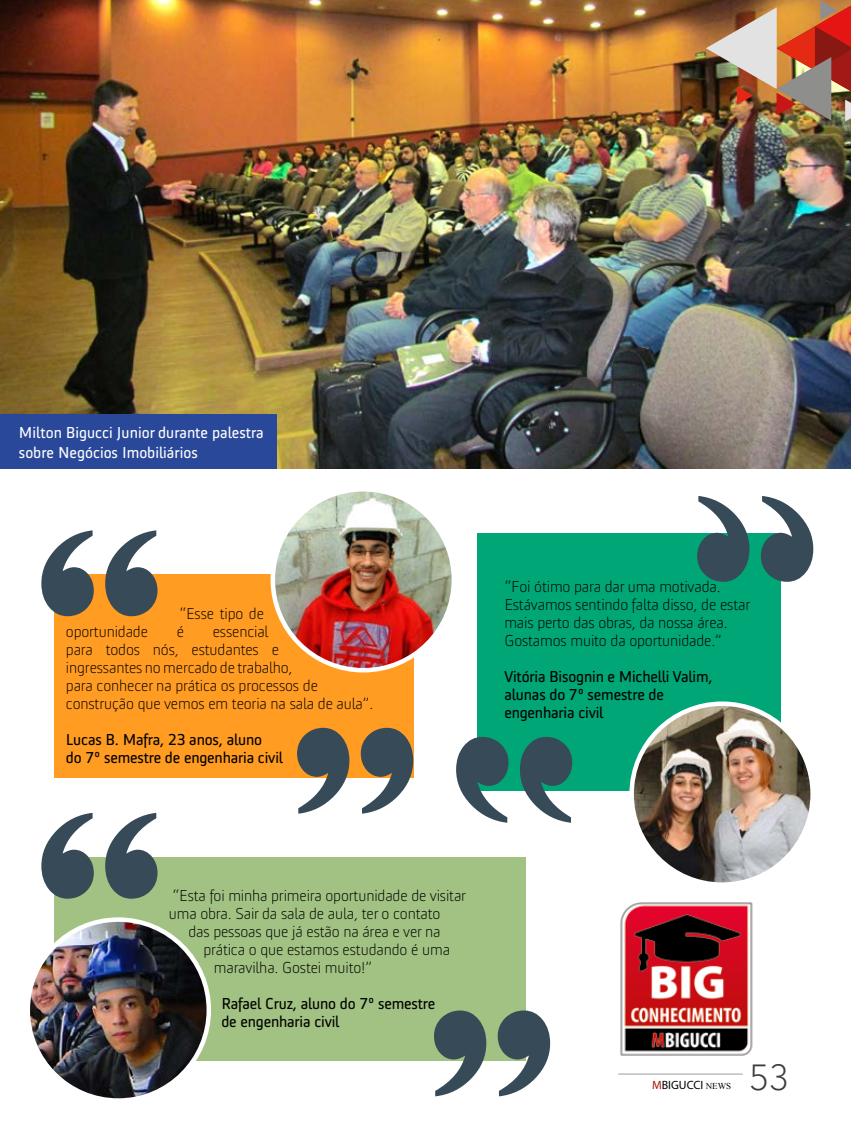
<style>
.page{position:relative;width:851px;height:1127px;background:#fff}
.page>*{position:absolute;margin:0;border:0;box-sizing:border-box;transform-origin:0 0}
.t1{font:300 36px "Avenir Next LT Pro";color:#3c3c3b}
.t2{font:300 16.5px/18px "Rhodia";letter-spacing:-.01em;color:#000}
.t3{font:16.5px/18px "Rhodia";letter-spacing:-.01em;color:#000}
.t4{font:16.5px/19.8px "Rhodia";color:#fff}
.t5{font:12px "Myriad Pro";color:#000}
.s1{color:#ae0f0a}
.s2{font-family:"Times New Roman";font-size:9px}
</style>
<div class="page">
<img style="left:0;top:0;width:850px;height:468px">
<div style="left:0;top:414px;width:276px;height:54px;background:#2a4899"></div>
<div style="left:54px;top:574px;width:359px;height:204px;background:#ff9c21"></div>
<svg style="left:41px;top:530px;width:116px;height:86px"></svg>
<svg style="left:297px;top:728px;width:116px;height:86px"></svg>
<div style="left:54px;top:857px;width:471px;height:203px;background:#a1c282"></div>
<svg style="left:41px;top:813px;width:116px;height:86px"></svg>
<svg style="left:434px;top:1010px;width:116px;height:86px"></svg>
<div style="left:477px;top:534px;width:303px;height:257px;background:#00a675"></div>
<svg style="left:697px;top:496px;width:116px;height:86px"></svg>
<svg style="left:456px;top:737px;width:116px;height:86px"></svg>
<img style="left:273px;top:489px;width:181px;height:181px;border-radius:90px">
<div style="left:270px;top:487px;width:186px;height:185px;border:4px solid #fff;border-radius:50%"></div>
<img style="left:28px;top:919px;width:181px;height:181px;border-radius:90px">
<div style="left:26px;top:917px;width:185px;height:186px;border:4px solid #fff;border-radius:50%"></div>
<img style="left:631px;top:704px;width:181px;height:180px;border-radius:90px">
<div style="left:629px;top:701px;width:185px;height:186px;border:4px solid #fff;border-radius:50%"></div>
<img style="left:620px;top:886px;width:133px;height:170px">
<hr style="left:618px;top:1074px;width:124px;height:1px;background:#9d9d9c">
<img style="left:705px;top:0;width:145px;height:121px">
<p class="t4" style="left:19px;top:422px;width:246px">Milton Bigucci Junior durante palestra sobre Negócios Imobiliários</p>
<p class="t2" style="left:179px;top:604px;width:86px">“Esse tipo de</p>
<p class="t2" style="left:66px;top:622px;width:309px;text-indent:147px">essencial<br>para todos nós, estudantes e<br>ingressantes no mercado de trabalho,<br>para conhecer na prática os processos de construção que vemos em teoria na sala de aula”.</p>
<p class="t3" style="left:66px;top:730px;width:219px">Lucas B. Mafra, 23 anos, aluno<br>do 7º semestre de engenharia civil</p>
<p class="t2" style="left:66px;top:622px;width:84px">oportunidade</p>
<p class="t2" style="left:177px;top:622px;width:9px">é</p>
<p class="t2" style="left:504px;top:577px;width:247px">“Foi ótimo para dar uma motivada.<br>Estávamos sentindo falta disso, de estar mais perto das obras, da nossa área.<br>Gostamos muito da oportunidade.”</p>
<p class="t3" style="left:504px;top:667px;width:210px">Vitória Bisognin e Michelli Valim, alunas do 7º semestre de engenharia civil</p>
<p class="t2" style="left:173px;top:887px;width:295px">“Esta foi minha primeira oportunidade de visitar</p>
<p class="t2" style="left:169px;top:905px;width:273px">uma obra. Sair da sala de aula, ter o contato</p>
<p class="t2" style="left:188px;top:923px;width:254px">das pessoas que já estão na área e ver na</p>
<p class="t2" style="left:203px;top:941px;width:248px">prática o que estamos estudando é uma</p>
<p class="t2" style="left:214px;top:959px;width:160px">maravilha. Gostei muito!”</p>
<p class="t3" style="left:221px;top:995px;width:215px">Rafael Cruz, aluno do 7º semestre de engenharia civil</p>
<p class="t5" style="left:652px;top:1078px;width:81px"><span class="s1">M</span>BIGUCCI <span class="s2">NEWS</span></p>
<h1 class="t1" style="left:748px;top:1047px;width:42px">53</h1>
</div>
